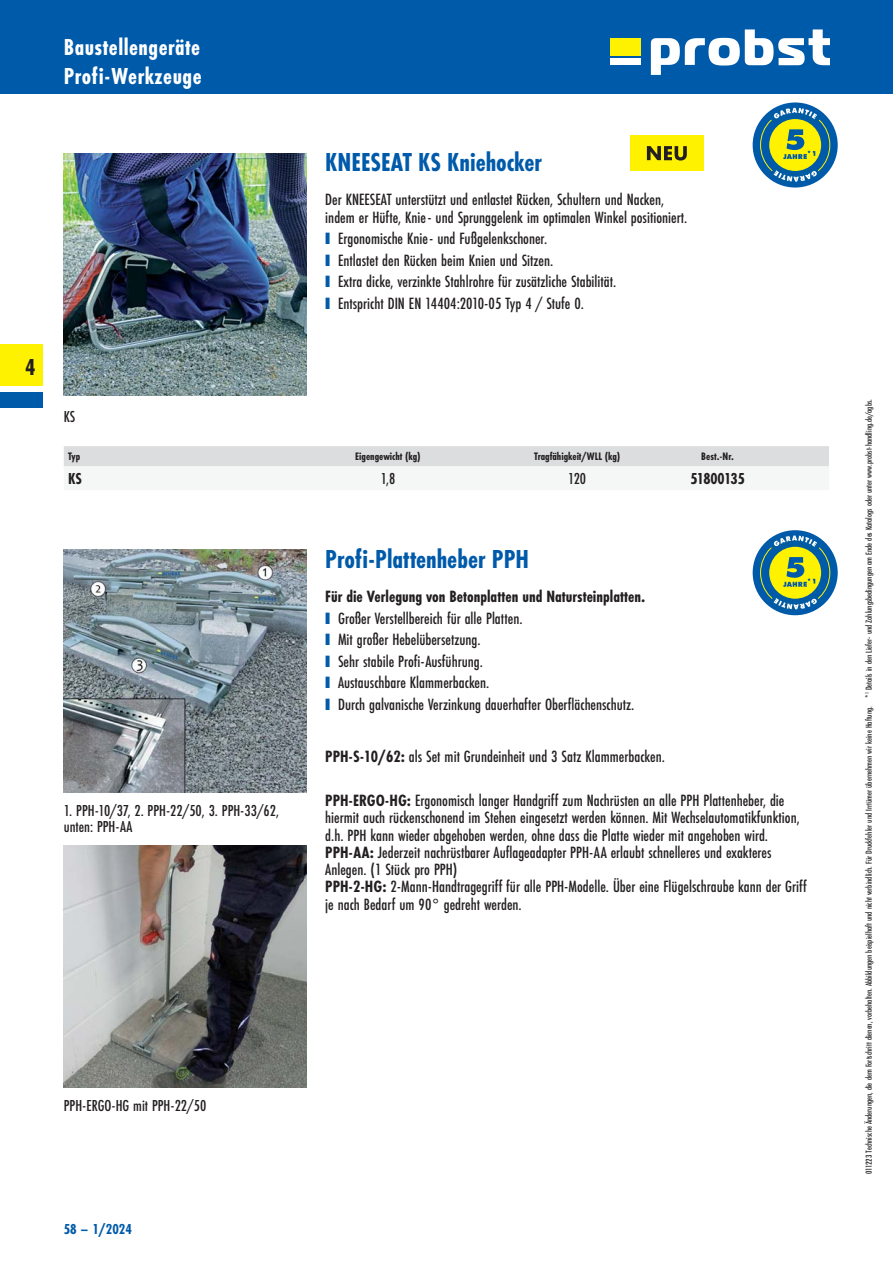
<style>
.page{position:relative;width:893px;height:1263px;background:#fff}
.page>*{position:absolute;margin:0;border:0;box-sizing:border-box;transform-origin:0 0}
.t1{font:700 27px "Futura PT Cond";color:#005aaa}
.t2{font:700 24px/28.5px "Futura PT Cond";letter-spacing:.02em;color:#fff}
.t3{font:700 24px "Futura PT Cond";color:#231f20}
.t4{font:500 16.95px/17.2px "Futura PT Cond";color:#231f20}
.t5{font:700 16.95px "Futura PT Cond";color:#231f20}
.t6{font:500 16.5px/16.5px "Futura PT Cond";color:#231f20}
.t7{font:700 16.5px "Futura PT Cond";letter-spacing:-.035em;color:#231f20}
.t8{font:700 16.5px "Futura PT Cond";letter-spacing:-.015em;color:#231f20}
.t9{font:700 15px "Futura PT Cond";color:#005aaa}
.t10{font:700 11.25px "Futura PT Cond";color:#231f20}
.t11{font:500 9px "Futura PT Cond";color:#231f20}
.s1{font-family:"Arial";font-weight:400;font-size:24.6px;color:#005aaa}
.s2{font-weight:700}
</style>
<div class="page">
<div style="left:0;top:0;width:893px;height:94px;background:#005aaa"></div>
<div style="left:610px;top:38px;width:31px;height:17px;background:#fff200"></div>
<svg style="left:651px;top:29px;width:178px;height:46px"></svg>
<div style="left:610px;top:58px;width:31px;height:7px;background:#fff"></div>
<div style="left:0;top:344px;width:43px;height:43px;background:#fff200"></div>
<div style="left:0;top:393px;width:43px;height:15px;background:#005aaa"></div>
<div style="left:64px;top:446px;width:765px;height:21px;background:#dcddde"></div>
<img style="left:64px;top:550px;width:242px;height:242px">
<img style="left:64px;top:845px;width:242px;height:242px">
<img style="left:64px;top:153px;width:242px;height:242px">
<div style="left:630px;top:135px;width:74px;height:36px;background:#fff200"></div>
<svg style="left:647px;top:146px;width:40px;height:15px"></svg>
<svg style="left:753px;top:102px;width:85px;height:86px;background:#1567a2"></svg>
<svg style="left:770px;top:168px;width:51px;height:20px"></svg>
<div style="left:769px;top:119px;width:52px;height:52px;background:#fff200;border-radius:50%"></div>
<svg style="left:768px;top:106px;width:54px;height:53px"></svg>
<svg style="left:753px;top:530px;width:85px;height:85px;background:#1265a2"></svg>
<svg style="left:768px;top:534px;width:54px;height:17px"></svg>
<svg style="left:770px;top:596px;width:51px;height:19px"></svg>
<div style="left:769px;top:547px;width:52px;height:52px;background:#fff200;border-radius:50%"></div>
<svg style="left:783px;top:557px;width:32px;height:30px"></svg>
<h2 class="t3" style="left:25px;top:355px;width:12px">4</h2>
<h2 class="t2" style="left:64px;top:34px;width:139px">Baustellengeräte<br>Profi- Werkzeuge</h2>
<p class="t6" style="left:64px;top:409px;width:13px">KS</p>
<h1 class="t1" style="left:325px;top:149px;width:218px">KNEESEAT KS Kniehocker</h1>
<p class="t4" style="left:325px;top:192px;width:364px">Der KNEESEAT unterstützt und entlastet Rücken, Schultern und Nacken, indem er Hüfte, Knie- und Sprunggelenk im optimalen Winkel positioniert.</p>
<p class="t4" style="left:325px;top:231px;width:223px"><span class="s1">■</span> Ergonomische Knie- und Fußgelenkschoner.</p>
<p class="t4" style="left:325px;top:252px;width:230px"><span class="s1">■</span> Entlastet den Rücken beim Knien und Sitzen.</p>
<p class="t4" style="left:325px;top:274px;width:292px"><span class="s1">■</span> Extra dicke, verzinkte Stahlrohre für zusätzliche Stabilität.</p>
<p class="t4" style="left:325px;top:295px;width:260px"><span class="s1">■</span> Entspricht DIN EN 14404:2010-05 Typ 4 / Stufe 0.</p>
<p class="t10" style="left:68px;top:451px;width:14px">Typ</p>
<p class="t10" style="left:355px;top:451px;width:67px">Eigengewicht (kg)</p>
<p class="t10" style="left:534px;top:451px;width:88px">Tragfähigkeit/WLL (kg)</p>
<p class="t10" style="left:701px;top:451px;width:34px">Best.- Nr.</p>
<p class="t8" style="left:68px;top:470px;width:15px">KS</p>
<p class="t6" style="left:381px;top:471px;width:16px">1,8</p>
<p class="t6" style="left:568px;top:471px;width:19px">120</p>
<p class="t7" style="left:690px;top:470px;width:56px">51800135</p>
<p class="t6" style="left:64px;top:803px;width:217px">1. PPH-10/37, 2. PPH-22/50, 3. PPH-33/62, unten: PPH-AA</p>
<h1 class="t1" style="left:325px;top:545px;width:205px">Profi- Plattenheber PPH</h1>
<p class="t5" style="left:325px;top:588px;width:322px">Für die Verlegung von Betonplatten und Natursteinplatten.</p>
<p class="t4" style="left:325px;top:610px;width:199px"><span class="s1">■</span> Großer Verstellbereich für alle Platten.</p>
<p class="t4" style="left:325px;top:631px;width:157px"><span class="s1">■</span> Mit großer Hebelübersetzung.</p>
<p class="t4" style="left:325px;top:653px;width:159px"><span class="s1">■</span> Sehr stabile Profi-Ausführung.</p>
<p class="t4" style="left:325px;top:674px;width:166px"><span class="s1">■</span> Austauschbare Klammerbacken.</p>
<p class="t4" style="left:325px;top:696px;width:311px"><span class="s1">■</span> Durch galvanische Verzinkung dauerhafter Oberflächenschutz.</p>
<p class="t4" style="left:325px;top:749px;width:341px"><span class="s2">PPH- S- 10/62:</span> als Set mit Grundeinheit und 3 Satz Klammerbacken.</p>
<p class="t4" style="left:325px;top:792px;width:483px"><span class="s2">PPH- ERGO- HG:</span> Ergonomisch langer Handgriff zum Nachrüsten an alle PPH Plattenheber, die hiermit auch rückenschonend im Stehen eingesetzt werden können. Mit Wechselautomatikfunktion, d.h. PPH kann wieder abgehoben werden, ohne dass die Platte wieder mit angehoben wird.<br><span class="s2">PPH- AA:</span> Jederzeit nachrüstbarer Auflageadapter PPH-AA erlaubt schnelleres und exakteres Anlegen. (1 Stück pro PPH)<br><span class="s2">PPH- 2- HG:</span> 2-Mann-Handtragegriff für alle PPH-Modelle. Über eine Flügelschraube kann der Griff je nach Bedarf um 90° gedreht werden.</p>
<p class="t6" style="left:64px;top:1098px;width:144px">PPH-ERGO-HG mit PPH-22/50</p>
<p class="t9" style="left:64px;top:1221px;width:70px">58 – 1/2024</p>
<p class="t11" style="left:864px;top:1174px;width:776px;rotate:-90deg">011223 Technische Änderungen, die dem Fortschritt dienen, vorbehalten. Abbildungen beispielhaft und nicht verbindlich. Für Druckfehler und Irrtümer übernehmen wir keine Haftung. *<sup>1</sup> Details in den Liefer- und Zahlungsbedingungen am Ende des Katalogs oder unter www.probst-handling.de/agbs.</p>
</div>
